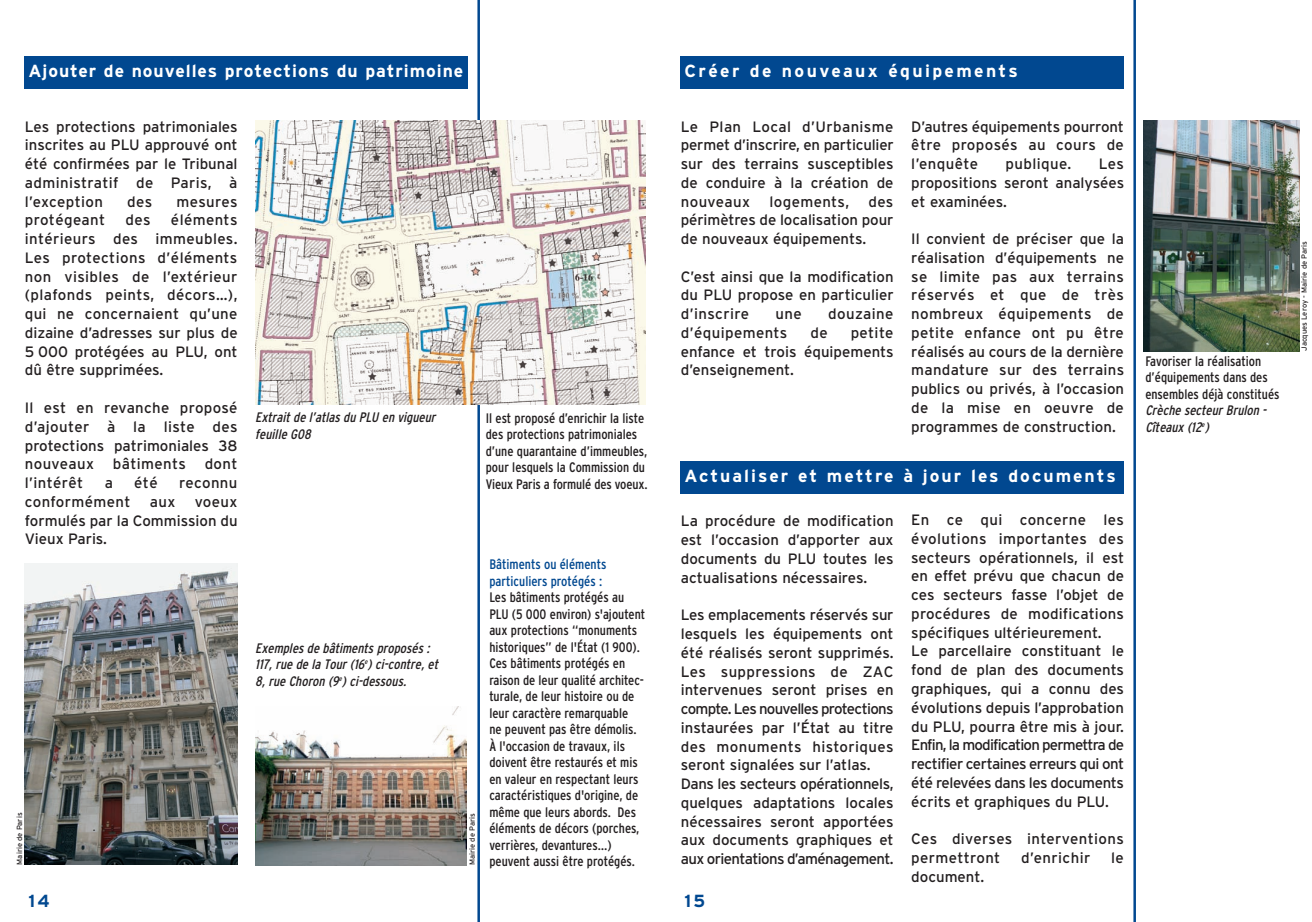
<style>
.page{position:relative;width:1312px;height:922px;background:#fff}
.page>*{position:absolute;margin:0;border:0;box-sizing:border-box;transform-origin:0 0}
.t1{font:700 17.5px "Interstate";letter-spacing:.055em;color:#fff}
.t2{font:700 17.5px "Interstate";letter-spacing:.11em;color:#fff}
.t3{font:700 17.5px "Interstate";letter-spacing:.135em;color:#fff}
.t4{font:700 17.5px "Interstate";color:#014890}
.t5{font:15px/18.8px "Interstate";color:#231f20;text-align:justify}
.t6{font:15px/18.8px "Interstate";letter-spacing:.025em;color:#231f20}
.t7{font:15px "Interstate";letter-spacing:.02em;color:#231f20}
.t8{font:condensed 13.75px/16.5px "Interstate";color:#231f20}
.t9{font:italic condensed 13.75px/16.5px "Interstate";color:#231f20}
.t10{font:condensed 13.75px/16.5px "Interstate";color:#014890}
.t11{font:7.5px "Interstate";color:#231f20}
</style>
<div class="page">
<hr style="left:1133px;top:0;width:2px;height:921px;background:#014890">
<hr style="left:477px;top:0;width:3px;height:921px;background:#014890">
<div style="left:25px;top:57px;width:443px;height:32px;background:#014890"></div>
<div style="left:680px;top:57px;width:443px;height:32px;background:#014890"></div>
<img style="left:255px;top:120px;width:390px;height:284px">
<div style="left:680px;top:461px;width:443px;height:32px;background:#014890"></div>
<img style="left:1143px;top:120px;width:156px;height:231px">
<img style="left:255px;top:706px;width:211px;height:158px">
<img style="left:25px;top:563px;width:212px;height:301px">
<p class="t1" style="left:28px;top:61px;width:436px">Ajouter de nouvelles protections du patrimoine</p>
<p class="t3" style="left:684px;top:61px;width:335px">Créer de nouveaux équipements</p>
<p class="t5" style="left:25px;top:117px;width:214px">Les protections patrimoniales inscrites au PLU approuvé ont été confirmées par le Tribunal administratif de Paris, à l’exception</p>
<p class="t5" style="left:127px;top:192px;width:26px">des</p>
<p class="t7" style="left:176px;top:192px;width:63px">mesures</p>
<p class="t5" style="left:25px;top:211px;width:214px;text-indent:146px">éléments intérieurs des immeubles.<br>Les protections d’éléments non visibles de l’extérieur (plafonds peints, décors…), qui ne concernaient qu’une dizaine d’adresses sur plus de 5 000 protégées au PLU, ont dû être supprimées.</p>
<p class="t5" style="left:25px;top:398px;width:214px">Il est en revanche proposé d’ajouter à la liste des protections patrimoniales 38 nouveaux bâtiments dont l’intérêt</p>
<p class="t6" style="left:25px;top:211px;width:82px">protégeant</p>
<p class="t5" style="left:126px;top:211px;width:26px">des</p>
<p class="t5" style="left:105px;top:473px;width:10px">a</p>
<p class="t5" style="left:134px;top:473px;width:25px">été</p>
<p class="t6" style="left:179px;top:473px;width:60px">reconnu</p>
<p class="t6" style="left:25px;top:492px;width:107px">conformément</p>
<p class="t5" style="left:150px;top:492px;width:27px">aux</p>
<p class="t5" style="left:25px;top:492px;width:214px;text-indent:170px">voeux formulés par la Commission du Vieux Paris.</p>
<p class="t9" style="left:255px;top:409px;width:184px">Extrait de l’atlas du PLU en vig ueur feuille G08</p>
<p class="t9" style="left:255px;top:639px;width:186px">Exemples de bâtiments proposés :<br>117, rue de la Tour (16<sup>e</sup>) ci-contre, et<br>8, rue Choron (9<sup>e</sup>) ci-dessous.</p>
<p class="t11" style="left:15px;top:864px;width:53px;rotate:-90deg">Mairie de Paris</p>
<p class="t8" style="left:485px;top:409px;width:163px">Il est proposé d’enrichir la liste des protections patrimoniales d’une quarantaine d’immeubles, pour lesquels la Commission du<br>Vieux Paris a formulé des voeux.</p>
<p class="t11" style="left:468px;top:865px;width:53px;rotate:-90deg">Mairie de Paris</p>
<p class="t10" style="left:489px;top:556px;width:118px">Bâtiments ou éléments particuliers protégés :</p>
<p class="t8" style="left:489px;top:589px;width:157px">Les bâtiments protégés au<br>PLU (5 000 environ) s'ajoutent aux protections “monuments historiques” de l'État (1 900).<br>Ces bâtiments protégés en raison de leur qualité architec&shy;turale, de leur histoire ou de leur caractère remarquable<br>ne peuvent pas être démolis.<br>À l'occasion de travaux, ils doivent être restaurés et mis en valeur en respectant leurs caractéristiques d'origine, de même que leurs abords. Des éléments de décors (porches, verrières, devantures…) peuvent aussi être protégés.</p>
<p class="t5" style="left:680px;top:117px;width:214px">Le Plan Local d’Urbanisme permet d’inscrire, en particulier sur des terrains susceptibles de conduire à la création de nouveaux</p>
<p class="t5" style="left:680px;top:192px;width:214px;text-indent:188px">des périmètres de localisation pour de nouveaux équipements.</p>
<p class="t5" style="left:680px;top:267px;width:214px">C’est ainsi que la modification du PLU propose en particulier d’inscrire</p>
<p class="t6" style="left:769px;top:192px;width:81px">logements,</p>
<p class="t5" style="left:775px;top:304px;width:28px">une</p>
<p class="t6" style="left:828px;top:304px;width:67px">douzaine</p>
<p class="t6" style="left:680px;top:323px;width:108px">d’équipements</p>
<p class="t5" style="left:810px;top:323px;width:19px">de</p>
<p class="t5" style="left:680px;top:323px;width:214px;text-indent:170px">petite enfance et trois équipements d’enseignement.</p>
<p class="t5" style="left:911px;top:117px;width:214px">D’autres équipements pourront être proposés au cours de l’enquête</p>
<p class="t6" style="left:1005px;top:154px;width:67px">publique.</p>
<p class="t5" style="left:911px;top:154px;width:214px;text-indent:187px">Les propositions seront analysées et examinées.</p>
<p class="t5" style="left:911px;top:229px;width:214px">Il convient de préciser que la réalisation d’équipements ne se limite pas aux terrains réservés et que de très nombreux équipements de petite enfance ont pu être réalisés au cours de la dernière mandature sur des terrains publics ou privés, à l’occasion de la mise en oeuvre de programmes de construction.</p>
<p class="t2" style="left:684px;top:465px;width:433px">Actualiser et mettre à jour les documents</p>
<p class="t5" style="left:680px;top:511px;width:214px">La procédure de modification est l’occasion d’apporter aux documents du PLU toutes les actualisations nécessaires.</p>
<p class="t5" style="left:680px;top:605px;width:214px;text-align:left">Les emplacements réservés sur lesquels les équipements ont été réalisés seront supprimés.<br>Les suppressions de ZAC intervenues seront prises en compte. Les nouvelles protections instaurées par l’État au titre des monuments historiques seront signalées sur l’atlas.<br>Dans les secteurs opérationnels, quelques adaptations locales nécessaires seront apportées aux documents graphiques et aux orientations d’aménagement.</p>
<p class="t5" style="left:911px;top:510px;width:214px;text-align:left">En ce qui concerne les évolutions importantes des secteurs opérationnels, il est en effet prévu que chacun de ces secteurs fasse l’objet de procédures de modifications spécifiques ultérieurement.<br>Le parcellaire constituant le fond de plan des documents graphiques, qui a connu des évolutions depuis l’approbation du PLU, pourra être mis à jour.<br>Enfin, la modification permettra de rectifier certaines erreurs qui ont été relevées dans les documents écrits et graphiques du PLU.</p>
<p class="t6" style="left:911px;top:829px;width:214px">Ces diverses interventions permettront</p>
<p class="t6" style="left:1021px;top:848px;width:71px">d’enrichir</p>
<p class="t5" style="left:1110px;top:848px;width:14px">le</p>
<p class="t5" style="left:911px;top:866px;width:74px">document.</p>
<p class="t4" style="left:28px;top:890px;width:23px">14</p>
<p class="t4" style="left:684px;top:890px;width:22px">15</p>
<p class="t8" style="left:1144px;top:353px;width:136px">Favoriser la réalisation d’équipements dans des ensembles déjà constitués</p>
<p class="t9" style="left:1144px;top:402px;width:125px">Crèche secteur Brulon -<br>Cîteaux (12<sup>e</sup>)</p>
<p class="t11" style="left:1299px;top:351px;width:111px;rotate:-90deg">Jacques Leroy - Mairie de Paris</p>
</div>
